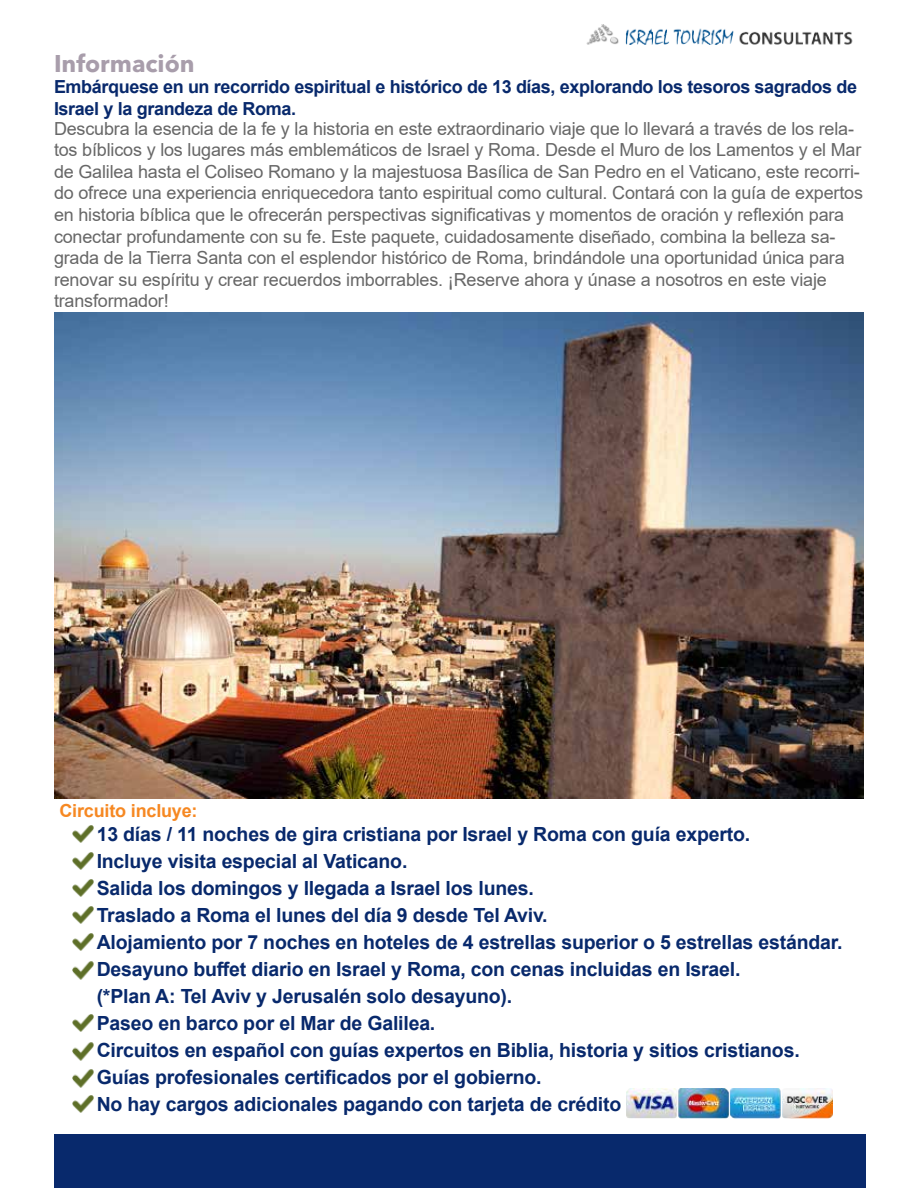
<style>
.page{position:relative;width:918px;height:1188px;background:#fff}
.page>*{position:absolute;margin:0;border:0;box-sizing:border-box;transform-origin:0 0}
.t1{font:700 24px "Avenir Next LT Pro";color:#a89dab}
.t2{font:700 19.5px/27px "Arial";letter-spacing:-.01em;color:#08296c}
.t3{font:18px/21.6px "Arial";letter-spacing:-.01em;color:#676767}
.t4{font:700 18px/21.6px "Arial";letter-spacing:-.02em;color:#08296c}
.t5{font:700 18px "Arial";letter-spacing:-.01em;color:#f68822}
</style>
<div class="page">
<div style="left:54px;top:1134px;width:811px;height:54px;background:#08296c"></div>
<img style="left:72px;top:825px;width:22px;height:18px">
<img style="left:72px;top:852px;width:22px;height:18px">
<img style="left:72px;top:879px;width:22px;height:18px">
<img style="left:72px;top:906px;width:22px;height:18px">
<img style="left:72px;top:933px;width:22px;height:18px">
<img style="left:72px;top:1042px;width:22px;height:19px">
<img style="left:72px;top:1014px;width:22px;height:18px">
<img style="left:54px;top:312px;width:810px;height:486px">
<img style="left:586px;top:25px;width:267px;height:19px">
<img style="left:627px;top:1089px;width:205px;height:30px">
<img style="left:72px;top:961px;width:22px;height:19px">
<img style="left:72px;top:1069px;width:22px;height:19px">
<img style="left:72px;top:1095px;width:22px;height:18px">
<h1 class="t1" style="left:54px;top:49px;width:142px">Información</h1>
<p class="t4" style="left:54px;top:76px;width:805px">Embárquese en un recorrido espiritual e histórico de 13 días, explorando los tesoros sagrados de<br>Israel y la grandeza de Roma.</p>
<p class="t3" style="left:54px;top:117px;width:811px">Descubra la esencia de la fe y la historia en este extraordinario viaje que lo llevará a través de los rela&shy;tos bíblicos y los lugares más emblemáticos de Israel y Roma. Desde el Muro de los Lamentos y el Mar de Galilea hasta el Coliseo Romano y la majestuosa Basílica de San Pedro en el Vaticano, este recorri&shy;do ofrece una experiencia enriquecedora tanto espiritual como cultural. Contará con la guía de expertos en historia bíblica que le ofrecerán perspectivas significativas y momentos de oración y reflexión para conectar profundamente con su fe. Este paquete, cuidadosamente diseñado, combina la belleza sa&shy;grada de la Tierra Santa con el esplendor histórico de Roma, brindándole una oportunidad única para renovar su espíritu y crear recuerdos imborrables. ¡Reserve ahora y únase a nosotros en este viaje transformador!</p>
<p class="t5" style="left:59px;top:798px;width:140px">Circuito incluye:</p>
<p class="t2" style="left:97px;top:821px;width:747px">13 días / 11 noches de gira cristiana por Israel y Roma con guía experto.<br>Incluye visita especial al Vaticano.<br>Salida los domingos y llegada a Israel los lunes.<br>Traslado a Roma el lunes del día 9 desde Tel Aviv.<br>Alojamiento por 7 noches en hoteles de 4 estrellas superior o 5 estrellas estándar.<br>Desayuno buffet diario en Israel y Roma, con cenas incluidas en Israel.<br>(*Plan A: Tel Aviv y Jerusalén solo desayuno).<br>Paseo en barco por el Mar de Galilea.<br>Circuitos en español con guías expertos en Biblia, historia y sitios cristianos.<br>Guías profesionales certificados por el gobierno.<br>No hay cargos adicionales pagando con tarjeta de crédito</p>
</div>
